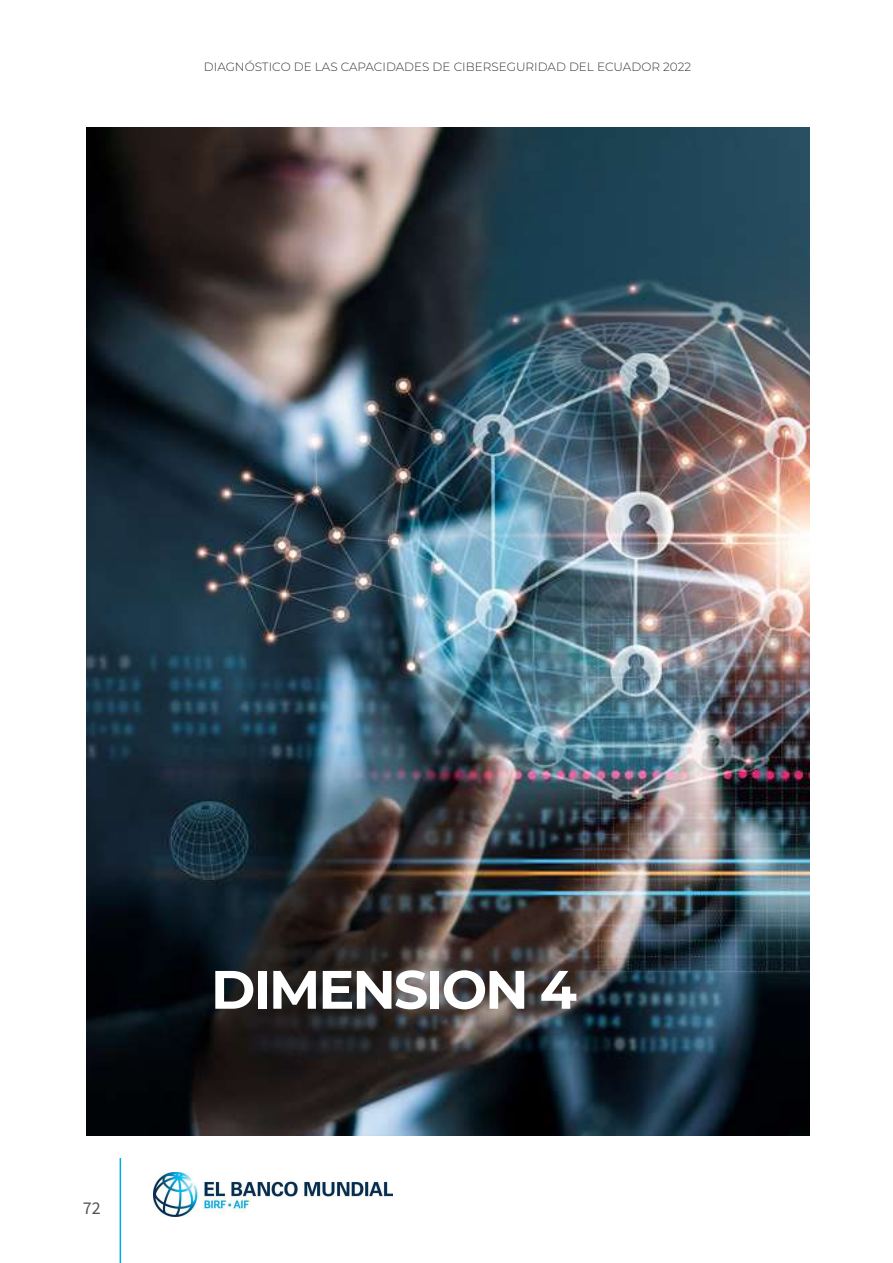
<style>
.page{position:relative;width:893px;height:1263px;background:#fff}
.page>*{position:absolute;margin:0;border:0;box-sizing:border-box;transform-origin:0 0}
.t1{font:700 54px "Montserrat";letter-spacing:-.04em;color:#fff}
.t2{font:18px "Source Sans Pro";color:#535355}
.t3{font:300 12px "Montserrat";color:#363536}
</style>
<div class="page">
<hr style="left:120px;top:1158px;width:1px;height:105px;background:#00abe3">
<img style="left:153px;top:1172px;width:239px;height:44px">
<img style="left:86px;top:128px;width:723px;height:1007px">
<p class="t3" style="left:204px;top:59px;width:489px">DIAGNÓSTICO DE LAS CAPACIDADES DE CIBERSEGURIDAD DEL ECUADOR 2022</p>
<h2 class="t2" style="left:83px;top:1197px;width:19px">72</h2>
<h1 class="t1" style="left:211px;top:951px;width:368px">DIMENSION 4</h1>
</div>
